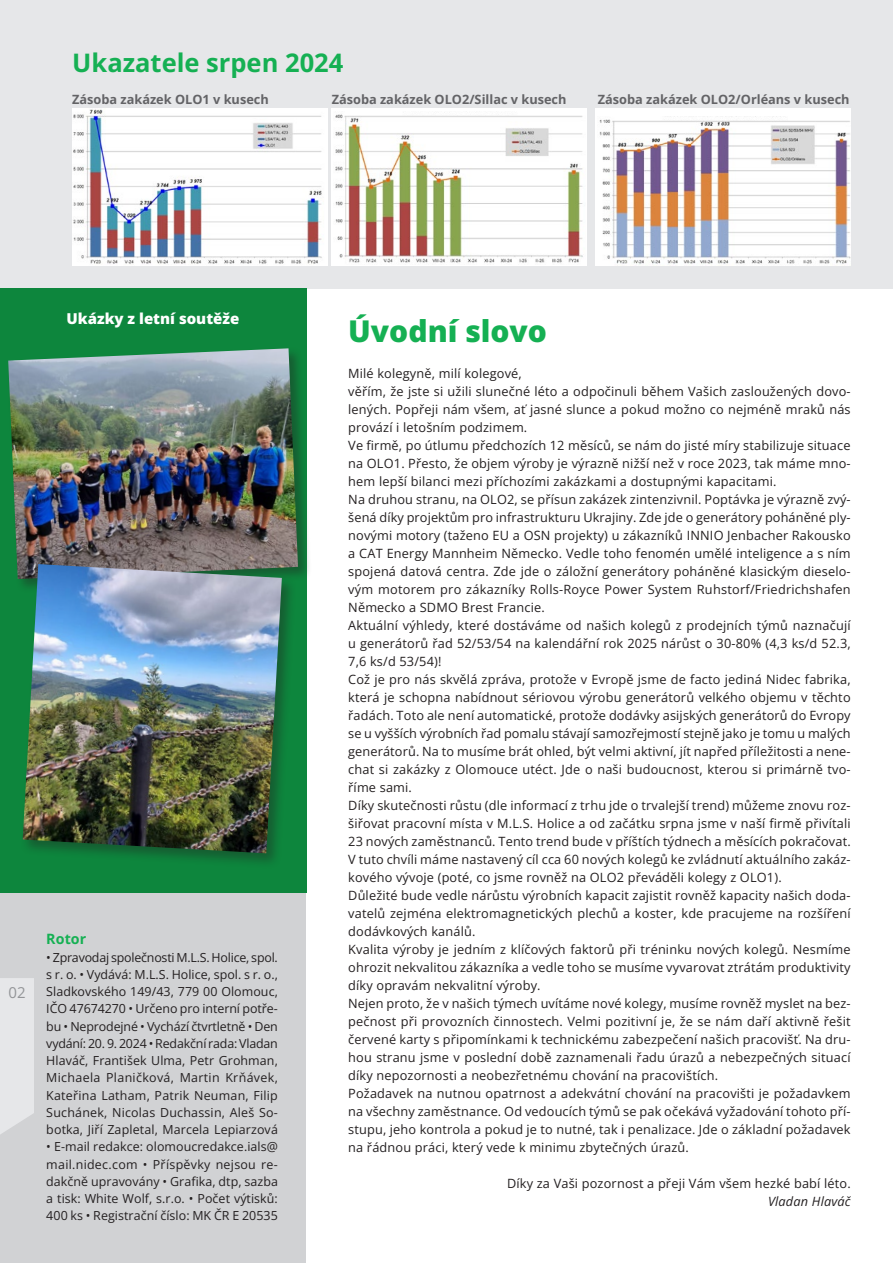
<style>
.page{position:relative;width:893px;height:1263px;background:#fff}
.page>*{position:absolute;margin:0;border:0;box-sizing:border-box;transform-origin:0 0}
.nadpis_velky{font:800 30px "Open Sans";color:#15b053}
.t1{font:700 25.5px "Open Sans";color:#15b053}
.t2{font:800 15px "Open Sans";color:#fff}
.t3{font:15px "Open Sans";color:#939598}
.t4{font:700 14.25px "Open Sans";letter-spacing:.005em;color:#15b053}
.blok{font:12.75px/18px "Open Sans";letter-spacing:.015em;color:#231f20;text-align:justify}
.blok-2{font:700 12.75px "Open Sans";color:#636366}
.blok-3{font:italic 12.75px "Open Sans";letter-spacing:.015em;color:#231f20}
.t5{font:12.45px/17.2px "Open Sans";letter-spacing:.01em;color:#231f20;text-align:justify}
</style>
<div class="page">
<div style="left:0;top:0;width:893px;height:288px;background:#e6e7e9"></div>
<div style="left:595px;top:108px;width:256px;height:157px;background:#fff"></div>
<div style="left:331px;top:108px;width:255px;height:157px;background:#fff"></div>
<div style="left:0;top:288px;width:306px;height:605px;background:#0d863d"></div>
<div style="left:0;top:893px;width:306px;height:370px;background:#d1d2d4"></div>
<img style="left:72px;top:108px;width:252px;height:157px">
<img style="left:335px;top:114px;width:248px;height:149px">
<img style="left:599px;top:119px;width:252px;height:146px">
<div style="left:7px;top:347px;width:305px;height:246px;background:#231f20;opacity:.4"></div>
<img style="left:8px;top:348px;width:290px;height:231px">
<div style="left:21px;top:562px;width:276px;height:307px;background:#231f20;opacity:.4"></div>
<img style="left:23px;top:564px;width:259px;height:289px">
<div style="left:0;top:978px;width:34px;height:156px;background:#e6e7e9"></div>
<p class="t1" style="left:72px;top:45px;width:273px">Ukazatele srpen 2024</p>
<p class="blok-2" style="left:72px;top:90px;width:198px">Zásoba zakázek OLO1 v kusech</p>
<p class="blok-2" style="left:332px;top:90px;width:236px">Zásoba zakázek OLO2/Sillac v kusech</p>
<p class="blok-2" style="left:598px;top:90px;width:253px">Zásoba zakázek OLO2/Orléans v kusech</p>
<p class="t2" style="left:67px;top:307px;width:174px">Ukázky z letní soutěže</p>
<p class="t3" style="left:8px;top:983px;width:19px">02</p>
<p class="t4" style="left:46px;top:929px;width:41px">Rotor</p>
<p class="t5" style="left:46px;top:948px;width:233px">• Zpravodaj společnosti M.L.S. Holice, spol. s r. o. • Vydává: M.L.S. Holice, spol. s r. o., Sladkovského 149/43, 779 00 Olomouc, IČO 47674270 • Určeno pro interní potře&shy;bu • Neprodejné • Vychází čtvrtletně • Den vydání: 20. 9. 2024 • Redakční rada: Vladan Hlaváč, František Ulma, Petr Grohman, Michaela Planičková, Martin Krňávek, Kateřina Latham, Patrik Neuman, Filip Suchánek, Nicolas Duchassin, Aleš So&shy;botka, Jiří Zapletal, Marcela Lepiarzová</p>
<p class="t5" style="left:46px;top:1138px;width:233px">• E-mail redakce: olomoucredakce.ials@ mail.nidec.com • Příspěvky nejsou re&shy;dakčně upravovány • Grafika, dtp, sazba a tisk: White Wolf, s.r.o. • Počet výtisků:<br>400 ks • Registrační číslo: MK ČR E 20535</p>
<p class="nadpis_velky" style="left:348px;top:308px;width:200px">Úvodní slovo</p>
<p class="blok" style="left:348px;top:364px;width:175px">Milé kolegyně, milí kolegové,</p>
<p class="blok" style="left:348px;top:382px;width:504px">věřím, že jste si užili slunečné léto a odpočinuli během Vašich zasloužených dovo&shy;lených. Popřeji nám všem, ať jasné slunce a pokud možno co nejméně mraků nás provází i letošním podzimem.</p>
<p class="blok" style="left:348px;top:436px;width:504px">Ve firmě, po útlumu předchozích 12 měsíců, se nám do jisté míry stabilizuje situace na OLO1. Přesto, že objem výroby je výrazně nižší než v roce 2023, tak máme mno&shy;hem lepší bilanci mezi příchozími zakázkami a dostupnými kapacitami.</p>
<p class="blok" style="left:348px;top:490px;width:504px">Na druhou stranu, na OLO2, se přísun zakázek zintenzivnil. Poptávka je výrazně zvý&shy;šená díky projektům pro infrastrukturu Ukrajiny. Zde jde o generátory poháněné ply&shy;novými motory (taženo EU a OSN projekty) u zákazníků INNIO Jenbacher Rakousko a CAT Energy Mannheim Německo. Vedle toho fenomén umělé inteligence a s ním spojená datová centra. Zde jde o záložní generátory poháněné klasickým dieselo&shy;vým motorem pro zákazníky Rolls-Royce Power System Ruhstorf/Friedrichshafen Německo a SDMO Brest Francie.</p>
<p class="blok" style="left:348px;top:616px;width:504px">Aktuální výhledy, které dostáváme od našich kolegů z prodejních týmů naznačují u generátorů řad 52/53/54 na kalendářní rok 2025 nárůst o 30-80% (4,3 ks/d 52.3, 7,6 ks/d 53/54)!</p>
<p class="blok" style="left:348px;top:670px;width:504px">Což je pro nás skvělá zpráva, protože v Evropě jsme de facto jediná Nidec fabrika, která je schopna nabídnout sériovou výrobu generátorů velkého objemu v těchto řadách. Toto ale není automatické, protože dodávky asijských generátorů do Evropy se u vyšších výrobních řad pomalu stávají samozřejmostí stejně jako je tomu u malých generátorů. Na to musíme brát ohled, být velmi aktivní, jít napřed příležitosti a nene&shy;chat si zakázky z Olomouce utéct. Jde o naši budoucnost, kterou si primárně tvo&shy;říme sami.</p>
<p class="blok" style="left:348px;top:796px;width:504px">Díky skutečnosti růstu (dle informací z trhu jde o trvalejší trend) můžeme znovu roz&shy;šiřovat pracovní místa v M.L.S. Holice a od začátku srpna jsme v naší firmě přivítali 23 nových zaměstnanců. Tento trend bude v příštích týdnech a měsících pokračovat.<br>V tuto chvíli máme nastavený cíl cca 60 nových kolegů ke zvládnutí aktuálního zakáz&shy;kového vývoje (poté, co jsme rovněž na OLO2 převáděli kolegy z OLO1).</p>
<p class="blok" style="left:348px;top:886px;width:504px">Důležité bude vedle nárůstu výrobních kapacit zajistit rovněž kapacity našich doda&shy;vatelů zejména elektromagnetických plechů a koster, kde pracujeme na rozšíření dodávkových kanálů.</p>
<p class="blok" style="left:348px;top:940px;width:504px">Kvalita výroby je jedním z klíčových faktorů při tréninku nových kolegů. Nesmíme ohrozit nekvalitou zákazníka a vedle toho se musíme vyvarovat ztrátám produktivity díky opravám nekvalitní výroby.</p>
<p class="blok" style="left:348px;top:994px;width:504px">Nejen proto, že v našich týmech uvítáme nové kolegy, musíme rovněž myslet na bez&shy;pečnost při provozních činnostech. Velmi pozitivní je, že se nám daří aktivně řešit červené karty s připomínkami k technickému zabezpečení našich pracovišť. Na dru&shy;hou stranu jsme v poslední době zaznamenali řadu úrazů a nebezpečných situací díky nepozornosti a neobezřetnému chování na pracovištích.</p>
<p class="blok" style="left:348px;top:1084px;width:504px">Požadavek na nutnou opatrnost a adekvátní chování na pracovišti je požadavkem na všechny zaměstnance. Od vedoucích týmů se pak očekává vyžadování tohoto pří&shy;stupu, jeho kontrola a pokud je to nutné, tak i penalizace. Jde o základní požadavek na řádnou práci, který vede k minimu zbytečných úrazů.</p>
<p class="blok" style="left:507px;top:1174px;width:345px">Díky za Vaši pozornost a přeji Vám všem hezké babí léto.</p>
<p class="blok-3" style="left:768px;top:1192px;width:84px">Vladan Hlaváč</p>
</div>
